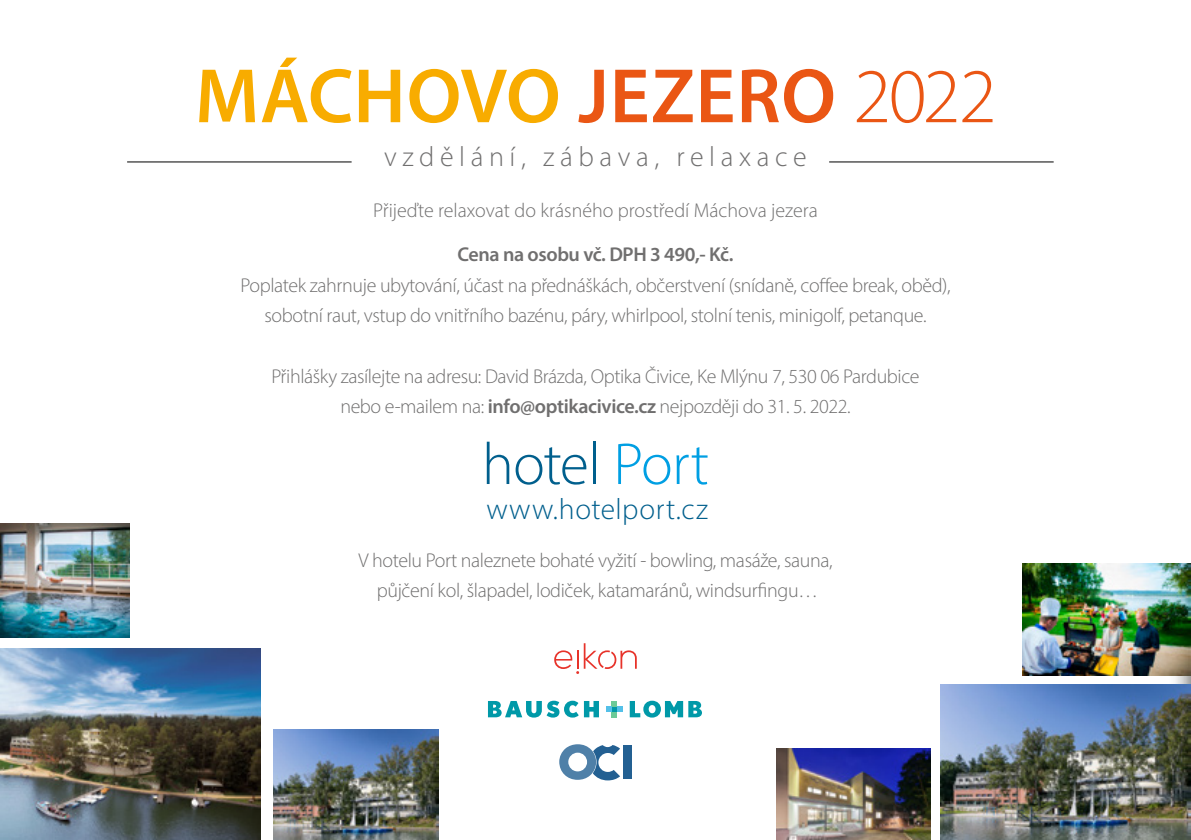
<style>
.page{position:relative;width:1191px;height:840px;background:#fff}
.page>*{position:absolute;margin:0;border:0;box-sizing:border-box;transform-origin:0 0}
.t1{font:600 77.8px "Myriad Pro";letter-spacing:.005em;color:#f8ac00}
.t2{font:300 59.6px "Myriad Pro";letter-spacing:-.015em;color:#005f8d}
.t3{font:300 29.6px "Myriad Pro";letter-spacing:.025em;color:#005f8d}
.t4{font:300 28px "Myriad Pro";letter-spacing:.2em;color:#706f6f}
.t5{font:300 20px/30.4px "Myriad Pro";letter-spacing:-.02em;color:#706f6f;text-align:center}
.t6{font:300 20px "Myriad Pro";color:#706f6f}
.t7{font:600 20px "Myriad Pro";letter-spacing:-.02em;color:#706f6f}
.s1{color:#ea5614}
.s2{font-weight:300;color:#ea5614}
.s3{font-weight:600}
.s4{color:#009fe3}
</style>
<div class="page">
<div style="left:1168px;top:573px;width:23px;height:266px;background:#000;opacity:.75"></div>
<svg style="left:554px;top:643px;width:83px;height:31px"></svg>
<div style="left:623px;top:745px;width:8px;height:33px;background:#236092"></div>
<svg style="left:559px;top:744px;width:61px;height:36px"></svg>
<svg style="left:488px;top:700px;width:111px;height:17px"></svg>
<svg style="left:630px;top:700px;width:72px;height:17px"></svg>
<svg style="left:606px;top:701px;width:16px;height:16px"></svg>
<img style="left:273px;top:729px;width:166px;height:110px">
<img style="left:940px;top:683px;width:251px;height:156px">
<img style="left:0;top:648px;width:261px;height:191px">
<img style="left:0;top:523px;width:130px;height:113px">
<img style="left:1022px;top:563px;width:169px;height:112px">
<img style="left:777px;top:748px;width:154px;height:91px">
<hr style="left:829px;top:161px;width:224px;height:1px;background:#000">
<hr style="left:127px;top:161px;width:224px;height:1px;background:#000">
<h1 class="t1" style="left:195px;top:46px;width:803px">MÁCHOVO <span class="s1">JEZERO</span> <span class="s2">2022</span></h1>
<h3 class="t4" style="left:384px;top:139px;width:424px">vzdělání, zábava, relaxace</h3>
<p class="t6" style="left:373px;top:198px;width:446px">Přijeďte relaxovat do krásného prostředí Máchova jezera</p>
<p class="t7" style="left:457px;top:241px;width:277px">Cena na osobu vč. DPH 3 490,- Kč.</p>
<p class="t5" style="left:240px;top:269px;width:711px">Poplatek zahrnuje ubytování, účast na přednáškách, občerstvení (snídaně, coffee break, oběd), sobotní raut, vstup do vnitřního bazénu, páry, whirlpool, stolní tenis, minigolf, petanque.</p>
<p class="t5" style="left:271px;top:360px;width:649px">Přihlášky zasílejte na adresu: David Brázda, Optika Čivice, Ke Mlýnu 7, 530 06 Pardubice nebo e-mailem na: <span class="s3">info@optikacivice.cz</span> nejpozději do 31. 5. 2022.</p>
<h2 class="t2" style="left:482px;top:428px;width:229px">hotel <span class="s4">Port</span></h2>
<h3 class="t3" style="left:486px;top:491px;width:223px">www.hotelport.cz</h3>
<p class="t5" style="left:358px;top:544px;width:475px">V hotelu Port naleznete bohaté vyžití - bowling, masáže, sauna, půjčení kol, šlapadel, lodiček, katamaránů, windsurfingu…</p>
</div>
